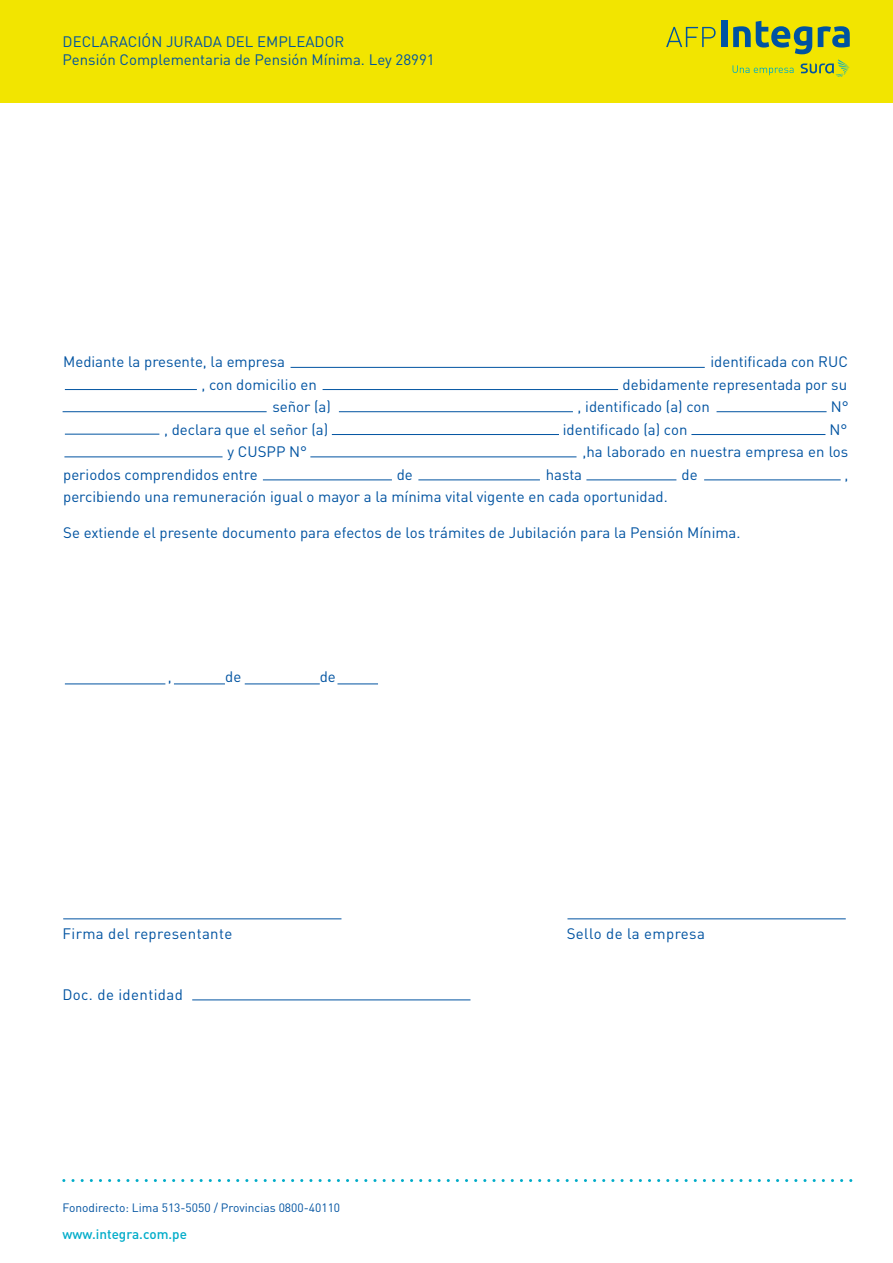
<style>
.page{position:relative;width:893px;height:1263px;background:#fff}
.page>*{position:absolute;margin:0;border:0;box-sizing:border-box;transform-origin:0 0}
.t1{font:15px/18px "DIN Pro";color:#0053a1}
.t2{font:15px "DIN Pro";letter-spacing:.025em;color:#0053a1}
.t3{font:500 13.5px "DIN Pro";color:#00acc9}
.t4{font:12px "DIN Pro";color:#0053a1}
</style>
<div class="page">
<div style="left:0;top:0;width:893px;height:103px;background:#f2e500"></div>
<div style="left:721px;top:20px;width:6px;height:27px;background:#0053a1"></div>
<svg style="left:733px;top:21px;width:117px;height:56px"></svg>
<svg style="left:666px;top:27px;width:50px;height:20px"></svg>
<hr style="left:291px;top:367px;width:414px;height:1px;background:#0053a1">
<hr style="left:65px;top:389px;width:132px;height:1px;background:#0053a1">
<hr style="left:323px;top:389px;width:295px;height:1px;background:#0053a1">
<hr style="left:63px;top:411px;width:204px;height:1px;background:#0053a1">
<hr style="left:263px;top:479px;width:129px;height:1px;background:#0053a1">
<hr style="left:65px;top:683px;width:100px;height:1px;background:#0053a1">
<hr style="left:174px;top:683px;width:51px;height:1px;background:#0053a1">
<hr style="left:337px;top:683px;width:41px;height:1px;background:#0053a1">
<hr style="left:245px;top:683px;width:75px;height:1px;background:#0053a1">
<hr style="left:586px;top:479px;width:90px;height:1px;background:#0053a1">
<hr style="left:418px;top:479px;width:122px;height:1px;background:#0053a1">
<hr style="left:704px;top:479px;width:137px;height:1px;background:#0053a1">
<hr style="left:332px;top:434px;width:227px;height:1px;background:#0053a1">
<svg style="left:64px;top:1179px;width:787px;height:3px"></svg>
<hr style="left:63px;top:918px;width:278px;height:1px;background:#0053a1">
<hr style="left:567px;top:918px;width:279px;height:1px;background:#0053a1">
<hr style="left:192px;top:999px;width:278px;height:1px;background:#0053a1">
<hr style="left:339px;top:411px;width:234px;height:1px;background:#0053a1">
<hr style="left:717px;top:411px;width:109px;height:1px;background:#0053a1">
<hr style="left:64px;top:456px;width:159px;height:1px;background:#0053a1">
<hr style="left:65px;top:434px;width:94px;height:1px;background:#0053a1">
<hr style="left:691px;top:434px;width:134px;height:1px;background:#0053a1">
<hr style="left:310px;top:456px;width:266px;height:1px;background:#0053a1">
<p class="t1" style="left:63px;top:31px;width:374px">DECLARACIÓN JURADA DEL EMPLEADOR<br>Pensión Complementaria de Pensión Mínima. Ley 28991</p>
<p class="t1" style="left:63px;top:351px;width:223px">Mediante la presente, la empresa</p>
<p class="t1" style="left:710px;top:351px;width:139px">identificada con RUC</p>
<p class="t1" style="left:201px;top:374px;width:117px">, con domicilio en</p>
<p class="t1" style="left:622px;top:374px;width:226px">debidamente representada por su</p>
<p class="t1" style="left:272px;top:396px;width:60px">señor (a)</p>
<p class="t1" style="left:577px;top:396px;width:134px">, identificado (a) con</p>
<p class="t1" style="left:831px;top:396px;width:19px">N°</p>
<p class="t1" style="left:164px;top:419px;width:166px">, declara que el señor (a)</p>
<p class="t1" style="left:563px;top:419px;width:126px">identificado (a) con</p>
<p class="t1" style="left:829px;top:419px;width:19px">N°</p>
<p class="t1" style="left:228px;top:441px;width:81px">y CUSPP N°</p>
<p class="t1" style="left:582px;top:441px;width:267px">,ha laborado en nuestra empresa en los</p>
<p class="t1" style="left:63px;top:464px;width:196px">periodos comprendidos entre</p>
<p class="t1" style="left:397px;top:464px;width:18px">de</p>
<p class="t1" style="left:546px;top:464px;width:38px">hasta</p>
<p class="t1" style="left:682px;top:464px;width:18px">de</p>
<p class="t1" style="left:845px;top:464px;width:5px">,</p>
<p class="t1" style="left:63px;top:486px;width:606px">percibiendo una remuneración igual o mayor a la mínima vital vigente en cada oportunidad.</p>
<p class="t1" style="left:63px;top:522px;width:679px">Se extiende el presente documento para efectos de los trámites de Jubilación para la Pensión Mínima.</p>
<p class="t1" style="left:168px;top:666px;width:5px">,</p>
<p class="t1" style="left:225px;top:666px;width:18px">de</p>
<p class="t1" style="left:320px;top:666px;width:18px">de</p>
<p class="t2" style="left:62px;top:922px;width:171px">Firma del representante</p>
<p class="t2" style="left:62px;top:982px;width:122px">Doc. de identidad</p>
<p class="t4" style="left:63px;top:1198px;width:279px">Fonodirecto: Lima 513-5050 / Provincias 0800-40110</p>
<p class="t3" style="left:63px;top:1223px;width:126px">www.integra.com.pe</p>
<p class="t2" style="left:567px;top:922px;width:140px">Sello de la empresa</p>
</div>
